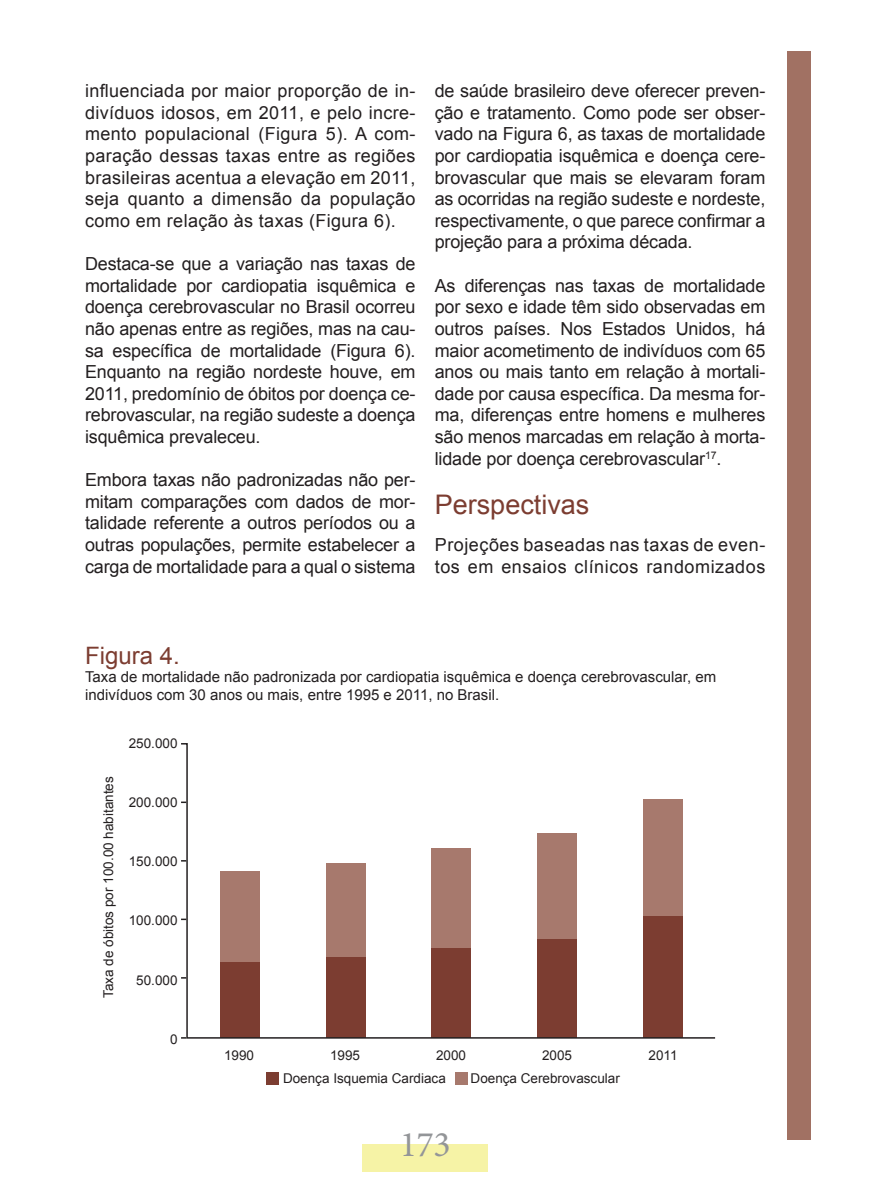
<style>
.page{position:relative;width:893px;height:1191px;background:#fff}
.page>*{position:absolute;margin:0;border:0;box-sizing:border-box;transform-origin:0 0}
.t1{font:36px "Minion Pro";color:#939598}
.t2{font:27px "Arial";color:#7c3d31}
.t3{font:24px "Arial";color:#7c3d31}
.t4{font:18px/21.6px "Arial";letter-spacing:-.01em;color:#231f20;text-align:justify}
.t5{font:18px/21.6px "Arial";letter-spacing:.03em;color:#231f20}
.t6{font:15px/18px "Arial";color:#231f20}
.t7{font:13.5px "Arial";color:#231f20}
</style>
<div class="page">
<div style="left:362px;top:1144px;width:126px;height:28px;background:#f6f3a6"></div>
<div style="left:788px;top:51px;width:23px;height:1089px;background:#a17163"></div>
<svg style="left:181px;top:743px;width:535px;height:296px"></svg>
<div style="left:267px;top:1072px;width:12px;height:12px;background:#7c3d31"></div>
<div style="left:456px;top:1072px;width:12px;height:12px;background:#a7796d"></div>
<div style="left:220px;top:871px;width:40px;height:90px;background:#a7796d"></div>
<div style="left:326px;top:863px;width:40px;height:93px;background:#a7796d"></div>
<div style="left:432px;top:848px;width:39px;height:100px;background:#a7796d"></div>
<div style="left:537px;top:834px;width:40px;height:105px;background:#a7796d"></div>
<div style="left:643px;top:799px;width:40px;height:117px;background:#a7796d"></div>
<p class="t4" style="left:85px;top:80px;width:332px">influenciada por maior proporção de in&shy;divíduos idosos, em 2011, e pelo incre&shy;mento populacional (Figura 5). A com&shy;paração dessas taxas entre as regiões brasileiras acentua a elevação em 2011, seja quanto a dimensão da população como em relação às taxas (Figura 6).</p>
<p class="t4" style="left:85px;top:253px;width:332px">Destaca-se que a variação nas taxas de mortalidade por cardiopatia isquêmica e doença cerebrovascular no Brasil ocorreu não apenas entre as regiões, mas na cau&shy;sa específica de mortalidade (Figura 6).<br>Enquanto na região nordeste houve, em 2011, predomínio de óbitos por doença ce&shy;rebrovascular, na região sudeste a doença isquêmica prevaleceu.</p>
<p class="t4" style="left:85px;top:469px;width:332px">Embora taxas não padronizadas não per&shy;mitam comparações com dados de mor&shy;talidade referente a outros períodos ou a outras populações, permite estabelecer a carga de mortalidade para a qual o sistema</p>
<p class="t4" style="left:435px;top:80px;width:332px">de saúde brasileiro deve oferecer preven&shy;ção e tratamento. Como pode ser obser&shy;vado na Figura 6, as taxas de mortalidade por cardiopatia isquêmica e doença cere&shy;brovascular que mais se elevaram foram as ocorridas na região sudeste e nordeste, respectivamente, o que parece confirmar a projeção para a próxima década.</p>
<p class="t4" style="left:435px;top:275px;width:332px">As diferenças nas taxas de mortalidade por sexo e idade têm sido observadas em outros países. Nos Estados Unidos, há maior acometimento de indivíduos com 65 anos ou mais tanto em relação à mortali&shy;dade por causa específica. Da mesma for&shy;ma, diferenças entre homens e mulheres são menos marcadas em relação à morta&shy;lidade por doença cerebrovascular<sup>17</sup>.</p>
<h2 class="t2" style="left:435px;top:487px;width:156px">Perspectivas</h2>
<p class="t5" style="left:435px;top:534px;width:332px">Projeções baseadas nas taxas de even&shy;tos em ensaios clínicos randomizados</p>
<h3 class="t3" style="left:85px;top:640px;width:96px">Figura 4.</h3>
<p class="t6" style="left:85px;top:668px;width:633px">Taxa de mortalidade não padronizada por cardiopatia isquêmica e doença cerebrovascular, em indivíduos com 30 anos ou mais, entre 1995 e 2011, no Brasil.</p>
<p class="t7" style="left:99px;top:997px;width:223px;rotate:-90deg">Taxa de óbitos por 100.00 habitantes</p>
<p class="t7" style="left:129px;top:734px;width:50px">250.000</p>
<p class="t7" style="left:129px;top:793px;width:50px">200.000</p>
<p class="t7" style="left:129px;top:852px;width:50px">150.000</p>
<p class="t7" style="left:129px;top:911px;width:50px">100.000</p>
<p class="t7" style="left:136px;top:971px;width:43px">50.000</p>
<p class="t7" style="left:170px;top:1030px;width:9px">0</p>
<p class="t7" style="left:224px;top:1046px;width:32px">1990</p>
<p class="t7" style="left:330px;top:1046px;width:32px">1995</p>
<p class="t7" style="left:436px;top:1046px;width:32px">2000</p>
<p class="t7" style="left:542px;top:1046px;width:32px">2005</p>
<p class="t7" style="left:649px;top:1046px;width:31px">2011</p>
<p class="t7" style="left:283px;top:1069px;width:164px">Doença Isquemia Cardiaca</p>
<h1 class="t1" style="left:400px;top:1119px;width:53px">173</h1>
<p class="t7" style="left:471px;top:1069px;width:151px">Doença Cerebrovascular</p>
</div>
